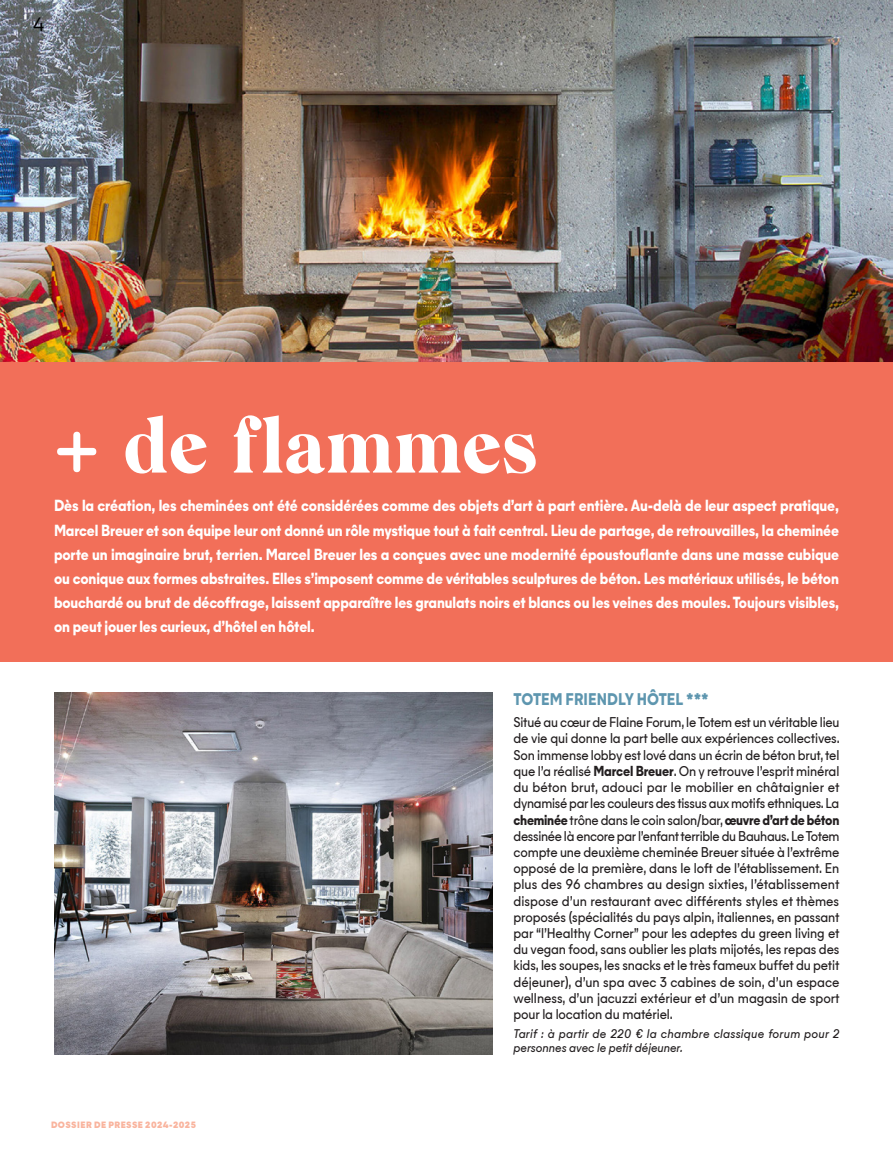
<style>
.page{position:relative;width:893px;height:1149px;background:#fff}
.page>*{position:absolute;margin:0;border:0;box-sizing:border-box;transform-origin:0 0}
.titre_page{font:900 75px "Wulkan Display";letter-spacing:.01em;color:#fff}
.t1{font:300 18px "Majorant";color:#000001}
.sous_titre_bleu{font:700 15.75px "Majorant";color:#5e96af;scale:.9 1}
.body_justif_redac{font:700 15px/24px "Majorant";letter-spacing:-.01em;color:#fff;text-align:justify;scale:.9 1}
.body_justif_encart{font:13.5px/16.2px "Majorant";letter-spacing:-.01em;color:#231f20;text-align:justify;scale:.89 1}
.tarif{font:italic 12px/14.4px "Majorant";letter-spacing:.02em;color:#231f20;scale:.91 1}
.t2{font:900 8.55px "Majorant";letter-spacing:.05em;color:#f9b49e}
.s1{font-family:"Urbane Rounded";font-weight:500;font-size:73.5px}
.s2{font-weight:700}
</style>
<div class="page">
<div style="left:0;top:361px;width:893px;height:300px;background:#f26f59"></div>
<img style="left:54px;top:692px;width:438px;height:361px">
<img style="left:0;top:0;width:893px;height:361px">
<h2 class="t1" style="left:33px;top:13px;width:13px">4</h2>
<p class="titre_page" style="left:54px;top:400px;width:485px"><span class="s1">+</span> de flammes</p>
<p class="body_justif_redac" style="left:54px;top:494px;width:874px">Dès la création, les cheminées ont été considérées comme des objets d’art à part entière. Au-delà de leur aspect pratique, Marcel Breuer et son équipe leur ont donné un rôle mystique tout à fait central. Lieu de partage, de retrouvailles, la cheminée porte un imaginaire brut, terrien. Marcel Breuer les a conçues avec une modernité époustouflante dans une masse cubique ou conique aux formes abstraites. Elles s’imposent comme de véritables sculptures de béton. Les matériaux utilisés, le béton bouchardé ou brut de décoffrage, laissent apparaître les granulats noirs et blancs ou les veines des moules. Toujours visibles, on peut jouer les curieux, d’hôtel en hôtel.</p>
<p class="sous_titre_bleu" style="left:513px;top:688px;width:218px">TOTEM FRIENDLY HÔTEL ***</p>
<p class="body_justif_encart" style="left:513px;top:714px;width:368px">Situé au cœur de Flaine Forum, le Totem est un véritable lieu de vie qui donne la part belle aux expériences collectives.<br>Son immense lobby est lové dans un écrin de béton brut, tel que l’a réalisé <span class="s2">Marcel Breuer</span>. On y retrouve l’esprit minéral du béton brut, adouci par le mobilier en châtaignier et dynamisé par les couleurs des tissus aux motifs ethniques. La <span class="s2">cheminée</span> trône dans le coin salon/bar, <span class="s2">œuvre d’art de béton </span>dessinée là encore par l’enfant terrible du Bauhaus. Le Totem compte une deuxième cheminée Breuer située à l’extrême opposé de la première, dans le loft de l’établissement. En plus des 96 chambres au design sixties, l’établissement dispose d’un restaurant avec différents styles et thèmes proposés (spécialités du pays alpin, italiennes, en passant par “l’Healthy Corner” pour les adeptes du green living et du vegan food, sans oublier les plats mijotés, les repas des kids, les soupes, les snacks et le très fameux buffet du petit déjeuner), d’un spa avec 3 cabines de soin, d’un espace wellness, d’un jacuzzi extérieur et d’un magasin de sport pour la location du matériel.</p>
<p class="tarif" style="left:513px;top:1025px;width:360px">Tarif : à partir de 220 € la chambre classique forum pour 2 personnes avec le petit déjeuner.</p>
<p class="t2" style="left:51px;top:1119px;width:146px">DOSSIER DE PRESSE 2024-2025</p>
</div>
